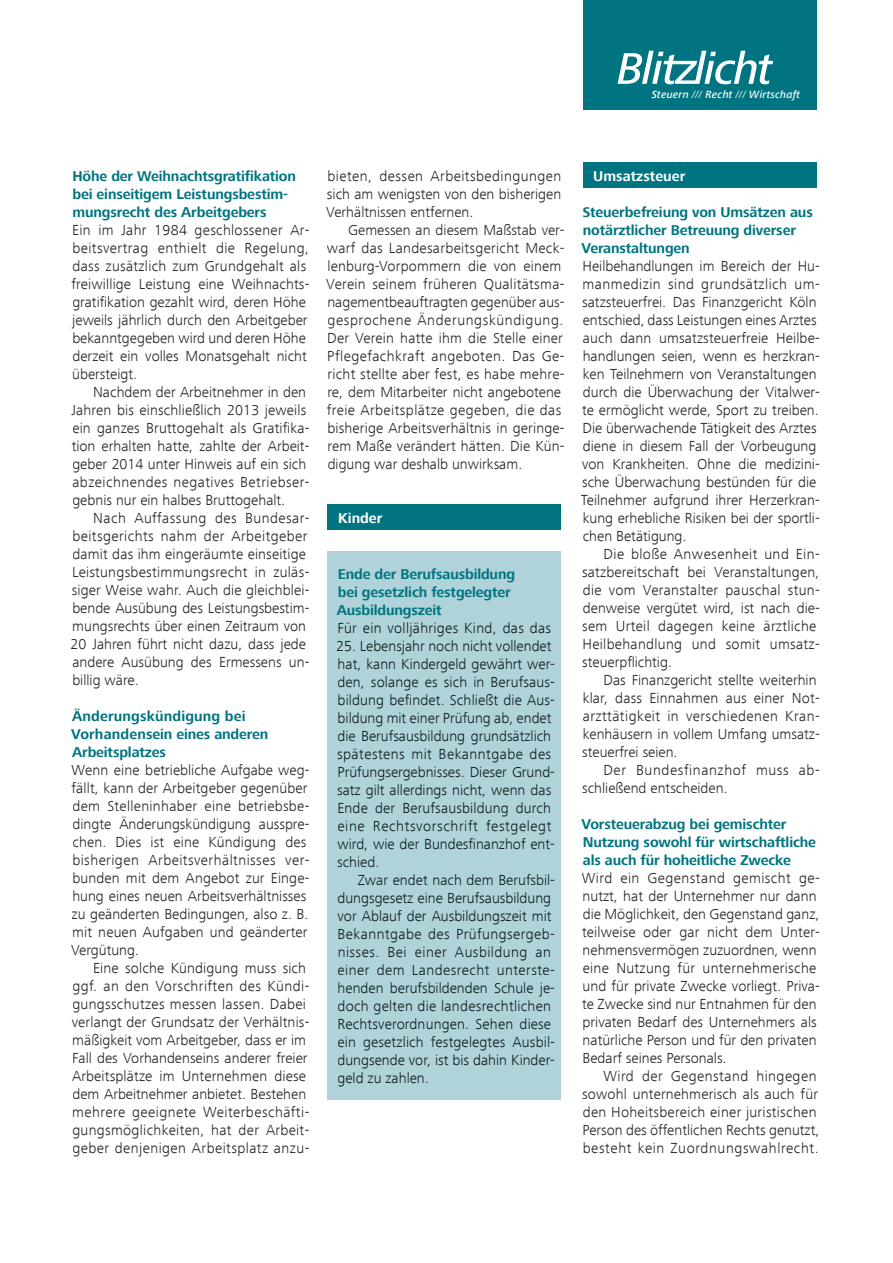
<style>
.page{position:relative;width:893px;height:1263px;background:#fff}
.page>*{position:absolute;margin:0;border:0;box-sizing:border-box;transform-origin:0 0}
.t1{font:300 15px/18px "Frutiger Next Com";color:#231f20}
.t2{font:300 15px/18px "Frutiger Next Com";color:#0c191d}
.t3{font:300 15px/18px "Frutiger Next Com";letter-spacing:.02em;color:#231f20}
.t4{font:300 15px/18px "Frutiger Next Com";letter-spacing:.04em;color:#231f20}
.t5{font:300 15px "Frutiger Next Com";letter-spacing:.02em;color:#0c191d}
.t6{font:700 14.7px/18px "Frutiger Next Com";letter-spacing:-.01em;color:#007480}
.t7{font:700 14.7px "Frutiger Next Com";color:#fff}
.t8{font:italic 500 10.8px "Frutiger Next Com";letter-spacing:.02em;color:#fff}
.s1{font-weight:400}
</style>
<div class="page">
<div style="left:327px;top:505px;width:234px;height:25px;background:#007480"></div>
<div style="left:327px;top:551px;width:234px;height:549px;background:#b0d3d9"></div>
<div style="left:583px;top:163px;width:233px;height:25px;background:#007480"></div>
<div style="left:583px;top:0;width:233px;height:110px;background:#007480"></div>
<svg style="left:617px;top:51px;width:156px;height:33px"></svg>
<p class="t8" style="left:652px;top:88px;width:150px">Steuern <span class="s1">///</span> Recht <span class="s1">///</span> Wirtschaft</p>
<p class="t6" style="left:72px;top:167px;width:225px">Höhe der Weihnachtsgratifikation bei einseitigem Leistungsbestim&shy;mungsrecht des Arbeitgebers</p>
<p class="t1" style="left:72px;top:221px;width:239px">Ein im Jahr 1984 geschlossener Ar&shy;beitsvertrag enthielt die Regelung, dass zusätzlich zum Grundgehalt als freiwillige Leistung eine Weihnachts&shy;gratifikation gezahlt wird, deren Höhe jeweils jährlich durch den Arbeitgeber bekanntgegeben wird und deren Höhe derzeit ein volles Monatsgehalt nicht übersteigt.</p>
<p class="t1" style="left:72px;top:383px;width:239px;text-indent:22px">Nachdem der Arbeitnehmer in den Jahren bis einschließlich 2013 jeweils ein ganzes Bruttogehalt als Gratifika&shy;tion erhalten hatte, zahlte der Arbeit&shy;geber 2014 unter Hinweis auf ein sich abzeichnendes negatives Betriebser&shy;gebnis nur ein halbes Bruttogehalt.</p>
<p class="t1" style="left:71px;top:509px;width:240px;text-indent:22px">Nach Auffassung des Bundesar&shy;beitsgerichts nahm der Arbeitgeber damit das ihm eingeräumte einseitige Leistungsbestimmungsrecht in zuläs&shy;siger Weise wahr. Auch die gleichblei&shy;bende Ausübung des Leistungsbestim&shy;mungsrechts über einen Zeitraum von 20 Jahren führt nicht dazu, dass jede andere Ausübung des Ermessens un&shy;billig wäre.</p>
<p class="t6" style="left:71px;top:707px;width:198px">Änderungskündigung bei<br>Vorhandensein eines anderen<br>Arbeitsplatzes</p>
<p class="t1" style="left:71px;top:761px;width:240px">Wenn eine betriebliche Aufgabe weg&shy;fällt, kann der Arbeitgeber gegenüber dem Stelleninhaber eine betriebsbe&shy;dingte Änderungskündigung ausspre&shy;chen. Dies ist eine Kündigung des bisherigen Arbeitsverhältnisses ver&shy;bunden mit dem Angebot zur Einge&shy;hung eines neuen Arbeitsverhältnisses zu geänderten Bedingungen, also z. B. mit neuen Aufgaben und geänderter Vergütung.</p>
<p class="t1" style="left:72px;top:959px;width:239px;text-indent:21px">Eine solche Kündigung muss sich ggf. an den Vorschriften des Kündi&shy;gungsschutzes messen lassen. Dabei verlangt der Grundsatz der Verhältnis&shy;mäßigkeit vom Arbeitgeber, dass er im Fall des Vorhandenseins anderer freier Arbeitsplätze im Unternehmen diese dem Arbeitnehmer anbietet. Bestehen mehrere geeignete Weiterbeschäfti&shy;gungsmöglichkeiten, hat der Arbeit&shy;geber denjenigen Arbeitsplatz anzu-</p>
<p class="t1" style="left:326px;top:167px;width:237px;text-align:justify">bieten, dessen Arbeitsbedingungen sich am wenigsten von den bisherigen Verhältnissen entfernen.</p>
<p class="t1" style="left:326px;top:221px;width:240px;text-indent:22px">Gemessen an diesem Maßstab ver&shy;warf das Landesarbeitsgericht Meck&shy;lenburg-Vorpommern die von einem Verein seinem früheren Qualitätsma&shy;nagementbeauftragten gegenüber aus&shy;gesprochene Änderungskündigung.<br>Der Verein hatte ihm die Stelle einer Pflegefachkraft angeboten. Das Ge&shy;richt stellte aber fest, es habe mehre&shy;re, dem Mitarbeiter nicht angebotene freie Arbeitsplätze gegeben, die das bisherige Arbeitsverhältnis in geringe&shy;rem Maße verändert hätten. Die Kün&shy;digung war deshalb unwirksam.</p>
<p class="t7" style="left:338px;top:509px;width:46px">Kinder</p>
<p class="t6" style="left:337px;top:565px;width:180px">Ende der Berufsausbildung bei gesetzlich festgelegter<br>Ausbildungszeit</p>
<p class="t5" style="left:337px;top:619px;width:215px">Für ein volljähriges Kind, das das</p>
<p class="t2" style="left:336px;top:637px;width:220px">25. Lebensjahr noch nicht vollendet hat, kann Kindergeld gewährt wer&shy;den, solange es sich in Berufsaus&shy;bildung befindet. Schließt die Aus&shy;bildung mit einer Prüfung ab, endet die Berufsausbildung grundsätzlich spätestens mit Bekanntgabe des Prüfungsergebnisses. Dieser Grund&shy;satz gilt allerdings nicht, wenn das Ende der Berufsausbildung durch eine Rechtsvorschrift festgelegt wird, wie der Bundesfinanzhof ent&shy;schied.</p>
<p class="t2" style="left:337px;top:871px;width:219px;text-indent:20px">Zwar endet nach dem Berufsbil&shy;dungsgesetz eine Berufsausbildung vor Ablauf der Ausbildungszeit mit<br>Bekanntgabe des Prüfungsergeb&shy;nisses. Bei einer Ausbildung an einer dem Landesrecht unterste&shy;henden berufsbildenden Schule je&shy;doch gelten die landesrechtlichen<br>Rechtsverordnungen. Sehen diese ein gesetzlich festgelegtes Ausbil&shy;dungsende vor, ist bis dahin Kinder&shy;geld zu zahlen.</p>
<p class="t7" style="left:593px;top:167px;width:94px">Umsatzsteuer</p>
<p class="t6" style="left:582px;top:203px;width:233px">Steuerbefreiung von Umsätzen aus notärztlicher Betreuung diverser<br>Veranstaltungen</p>
<p class="t1" style="left:581px;top:257px;width:240px">Heilbehandlungen im Bereich der Hu&shy;manmedizin sind grundsätzlich um&shy;satzsteuerfrei. Das Finanzgericht Köln entschied, dass Leistungen eines Arztes auch dann umsatzsteuerfreie Heilbe&shy;handlungen seien, wenn es herzkran&shy;ken Teilnehmern von Veranstaltungen durch die Überwachung der Vitalwer&shy;te ermöglicht werde, Sport zu treiben.<br>Die überwachende Tätigkeit des Arztes diene in diesem Fall der Vorbeugung von Krankheiten. Ohne die medizini&shy;sche Überwachung bestünden für die Teilnehmer aufgrund ihrer Herzerkran&shy;kung erhebliche Risiken bei der sportli&shy;chen Betätigung.</p>
<p class="t3" style="left:582px;top:545px;width:239px;text-indent:21px">Die bloße Anwesenheit und Ein&shy;satzbereitschaft bei Veranstaltungen, die vom Veranstalter pauschal stun&shy;denweise vergütet wird, ist nach die&shy;sem Urteil dagegen keine ärztliche Heilbehandlung und somit umsatz&shy;steuerpflichtig.</p>
<p class="t1" style="left:582px;top:671px;width:239px;text-indent:21px">Das Finanzgericht stellte weiterhin klar, dass Einnahmen aus einer Not&shy;arzttätigkeit in verschiedenen Kran&shy;kenhäusern in vollem Umfang umsatz&shy;steuerfrei seien.</p>
<p class="t4" style="left:582px;top:761px;width:239px;text-indent:21px">Der Bundesfinanzhof muss ab&shy;schließend entscheiden.</p>
<p class="t6" style="left:582px;top:815px;width:236px">Vorsteuerabzug bei gemischter<br>Nutzung sowohl für wirtschaftliche als auch für hoheitliche Zwecke</p>
<p class="t1" style="left:582px;top:869px;width:239px">Wird ein Gegenstand gemischt ge&shy;nutzt, hat der Unternehmer nur dann die Möglichkeit, den Gegenstand ganz, teilweise oder gar nicht dem Unter&shy;nehmensvermögen zuzuordnen, wenn eine Nutzung für unternehmerische und für private Zwecke vorliegt. Priva&shy;te Zwecke sind nur Entnahmen für den privaten Bedarf des Unternehmers als natürliche Person und für den privaten Bedarf seines Personals.</p>
<p class="t3" style="left:582px;top:1067px;width:239px;text-indent:21px">Wird der Gegenstand hingegen sowohl unternehmerisch als auch für den Hoheitsbereich einer juristischen Person des öffentlichen Rechts genutzt, besteht kein Zuordnungswahlrecht.</p>
</div>
